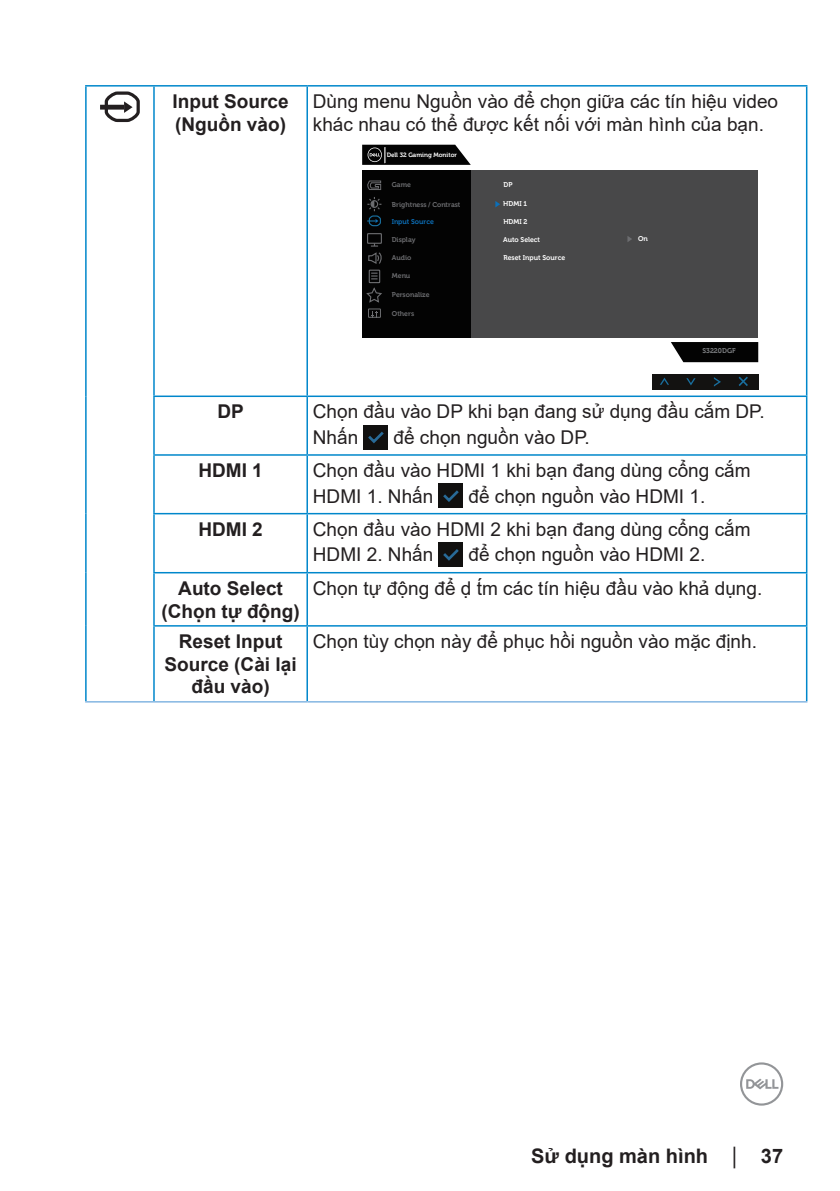
<style>
.page{position:relative;width:840px;height:1191px;background:#fff}
.page>*{position:absolute;margin:0;border:0;box-sizing:border-box;transform-origin:0 0}
.t1{font:700 20px "Arial";color:#231f20}
.Table_Paragraph{font:19px/25.6px "Arial";color:#231f20}
.text_OSD_table{font:700 19px/22.8px "Arial";color:#231f20;text-align:center}
.text_OSD_table-2{font:19px/22.8px "Arial";color:#231f20}
.t2{font:700 7px "Museo For Dell";color:#6c6d70}
.t3{font:700 7px "Museo For Dell";color:#fff}
.t4{font:700 7px "Museo For Dell";color:#0c6fb8}
.t5{font:700 7px "Museo For Dell";color:#808285}
.t6{font:700 6.2px "Museo For Dell";color:#fff}
.s1{font-family:"Times New Roman";font-weight:400;font-size:18px}
</style>
<div class="page">
<svg style="left:740px;top:1062px;width:42px;height:43px"></svg>
<hr style="left:85px;top:85px;width:69px;height:2px;background:#0087cb">
<hr style="left:85px;top:87px;width:2px;height:309px;background:#0087cb">
<hr style="left:85px;top:396px;width:2px;height:59px;background:#0087cb">
<hr style="left:85px;top:455px;width:2px;height:58px;background:#0087cb">
<hr style="left:85px;top:513px;width:2px;height:59px;background:#0087cb">
<hr style="left:85px;top:572px;width:2px;height:54px;background:#0087cb">
<hr style="left:85px;top:626px;width:2px;height:75px;background:#0087cb">
<hr style="left:154px;top:85px;width:153px;height:2px;background:#0087cb">
<hr style="left:153px;top:87px;width:2px;height:308px;background:#0087cb">
<hr style="left:307px;top:85px;width:500px;height:2px;background:#0087cb">
<hr style="left:306px;top:87px;width:2px;height:308px;background:#0087cb">
<hr style="left:805px;top:87px;width:2px;height:308px;background:#0087cb">
<hr style="left:153px;top:395px;width:154px;height:2px;background:#0087cb">
<hr style="left:153px;top:397px;width:2px;height:57px;background:#0087cb">
<hr style="left:307px;top:395px;width:500px;height:2px;background:#0087cb">
<hr style="left:306px;top:397px;width:2px;height:57px;background:#0087cb">
<hr style="left:805px;top:397px;width:2px;height:57px;background:#0087cb">
<hr style="left:153px;top:454px;width:154px;height:2px;background:#0087cb">
<hr style="left:153px;top:456px;width:2px;height:57px;background:#0087cb">
<hr style="left:307px;top:454px;width:500px;height:2px;background:#0087cb">
<hr style="left:306px;top:456px;width:2px;height:57px;background:#0087cb">
<hr style="left:805px;top:456px;width:2px;height:57px;background:#0087cb">
<hr style="left:153px;top:513px;width:154px;height:1px;background:#0087cb">
<hr style="left:153px;top:514px;width:2px;height:58px;background:#0087cb">
<hr style="left:307px;top:513px;width:500px;height:1px;background:#0087cb">
<hr style="left:306px;top:514px;width:2px;height:58px;background:#0087cb">
<hr style="left:805px;top:514px;width:2px;height:58px;background:#0087cb">
<hr style="left:153px;top:572px;width:154px;height:1px;background:#0087cb">
<hr style="left:153px;top:573px;width:2px;height:52px;background:#0087cb">
<hr style="left:307px;top:572px;width:500px;height:1px;background:#0087cb">
<hr style="left:306px;top:573px;width:2px;height:52px;background:#0087cb">
<hr style="left:805px;top:573px;width:2px;height:52px;background:#0087cb">
<hr style="left:153px;top:625px;width:154px;height:1px;background:#0087cb">
<hr style="left:153px;top:626px;width:2px;height:75px;background:#0087cb">
<hr style="left:307px;top:625px;width:500px;height:1px;background:#0087cb">
<hr style="left:306px;top:626px;width:2px;height:75px;background:#0087cb">
<hr style="left:805px;top:626px;width:2px;height:75px;background:#0087cb">
<hr style="left:85px;top:701px;width:69px;height:1px;background:#84b6e2">
<hr style="left:154px;top:701px;width:153px;height:1px;background:#84b6e2">
<hr style="left:307px;top:701px;width:500px;height:1px;background:#84b6e2">
<div style="left:100px;top:105px;width:24px;height:5px;background:#231f20"></div>
<svg style="left:103px;top:91px;width:37px;height:31px"></svg>
<div style="left:362px;top:170px;width:395px;height:168px;background:#484849"></div>
<div style="left:362px;top:170px;width:108px;height:168px;background:#030303"></div>
<svg style="left:671px;top:342px;width:86px;height:20px;background:#151515"></svg>
<svg style="left:627px;top:236px;width:5px;height:6px"></svg>
<svg style="left:495px;top:201px;width:5px;height:6px"></svg>
<div style="left:651px;top:374px;width:106px;height:15px;background:#131211"></div>
<svg style="left:738px;top:376px;width:10px;height:10px"></svg>
<svg style="left:660px;top:377px;width:8px;height:8px"></svg>
<svg style="left:686px;top:378px;width:9px;height:7px"></svg>
<svg style="left:713px;top:377px;width:7px;height:9px"></svg>
<svg style="left:362px;top:145px;width:108px;height:20px;background:#1c1c1c"></svg>
<div style="left:367px;top:233px;width:15px;height:11px;border:1px solid #6c6d70"></div>
<svg style="left:371px;top:311px;width:6px;height:5px"></svg>
<div style="left:368px;top:308px;width:13px;height:10px;border:1px solid #6c6d70"></div>
<svg style="left:367px;top:219px;width:11px;height:4px"></svg>
<div style="left:368px;top:215px;width:13px;height:11px;border:1px solid #196f9f;border-radius:3px"></div>
<div style="left:368px;top:269px;width:12px;height:14px;border:1px solid #6c6d70"></div>
<svg style="left:371px;top:273px;width:6px;height:6px"></svg>
<svg style="left:366px;top:287px;width:16px;height:16px"></svg>
<svg style="left:367px;top:197px;width:14px;height:14px"></svg>
<svg style="left:367px;top:180px;width:14px;height:10px"></svg>
<svg style="left:367px;top:243px;width:14px;height:21px"></svg>
<div style="left:363px;top:425px;width:25px;height:24px;background:#11100f"></div>
<svg style="left:368px;top:431px;width:16px;height:13px"></svg>
<div style="left:438px;top:483px;width:25px;height:25px;background:#11100f"></div>
<svg style="left:443px;top:490px;width:16px;height:12px"></svg>
<div style="left:438px;top:542px;width:25px;height:24px;background:#11100f"></div>
<svg style="left:443px;top:549px;width:16px;height:12px"></svg>
<p class="text_OSD_table" style="left:172px;top:90px;width:118px;text-align:left">Input Source (Nguồn vào)</p>
<p class="text_OSD_table-2" style="left:313px;top:90px;width:466px">Dùng menu Nguồn vào để chọn giữa các tín hiệu video khác nhau có thể được kết nối với màn hình của bạn.</p>
<p class="t6" style="left:386px;top:152px;width:72px">Dell 32 Gaming Monitor</p>
<p class="t2" style="left:391px;top:181px;width:21px">Game</p>
<p class="t4" style="left:391px;top:217px;width:44px">Input Source</p>
<p class="t2" style="left:391px;top:235px;width:25px">Display</p>
<p class="t2" style="left:391px;top:200px;width:70px">Brightness / Contrast</p>
<p class="t2" style="left:391px;top:253px;width:21px">Audio</p>
<p class="t2" style="left:391px;top:272px;width:20px">Menu</p>
<p class="t2" style="left:391px;top:290px;width:39px">Personalize</p>
<p class="t2" style="left:391px;top:309px;width:24px">Others</p>
<p class="t3" style="left:503px;top:181px;width:10px">DP</p>
<p class="t3" style="left:503px;top:200px;width:25px">HDMI 1</p>
<p class="t3" style="left:503px;top:218px;width:26px">HDMI 2</p>
<p class="t3" style="left:503px;top:235px;width:39px">Auto Select</p>
<p class="t3" style="left:503px;top:253px;width:63px">Reset Input Source</p>
<p class="t3" style="left:637px;top:235px;width:11px">On</p>
<p class="t5" style="left:702px;top:347px;width:35px">S3220DGF</p>
<p class="text_OSD_table" style="left:217px;top:400px;width:28px">DP</p>
<p class="Table_Paragraph" style="left:313px;top:399px;width:453px">Chọn đầu vào DP khi bạn đang sử dụng đầu cắm DP.<br>Nhấn</p>
<p class="Table_Paragraph" style="left:393px;top:424px;width:198px">để chọn nguồn vào DP.</p>
<p class="text_OSD_table" style="left:198px;top:459px;width:66px">HDMI 1</p>
<p class="Table_Paragraph" style="left:313px;top:457px;width:439px">Chọn đầu vào HDMI 1 khi bạn đang dùng cổng cắm<br>HDMI 1. Nhấn</p>
<p class="Table_Paragraph" style="left:468px;top:483px;width:238px">để chọn nguồn vào HDMI 1.</p>
<p class="text_OSD_table" style="left:198px;top:518px;width:66px">HDMI 2</p>
<p class="Table_Paragraph" style="left:313px;top:516px;width:439px">Chọn đầu vào HDMI 2 khi bạn đang dùng cổng cắm<br>HDMI 2. Nhấn</p>
<p class="Table_Paragraph" style="left:468px;top:541px;width:238px">để chọn nguồn vào HDMI 2.</p>
<p class="text_OSD_table" style="left:161px;top:577px;width:140px">Auto Select (Chọn tự động)</p>
<p class="Table_Paragraph" style="left:313px;top:575px;width:450px">Chọn tự động để ḍ t́m các tín hiệu đầu vào khả dụng.</p>
<p class="text_OSD_table" style="left:164px;top:630px;width:133px">Reset Input<br>Source (Cài lại đầu vào)</p>
<p class="Table_Paragraph" style="left:313px;top:628px;width:445px">Chọn tùy chọn này để phục hồi nguồn vào mặc định.</p>
<p class="t1" style="left:531px;top:1141px;width:253px">Sử dụng màn hình <span class="s1">│</span> 37</p>
</div>
